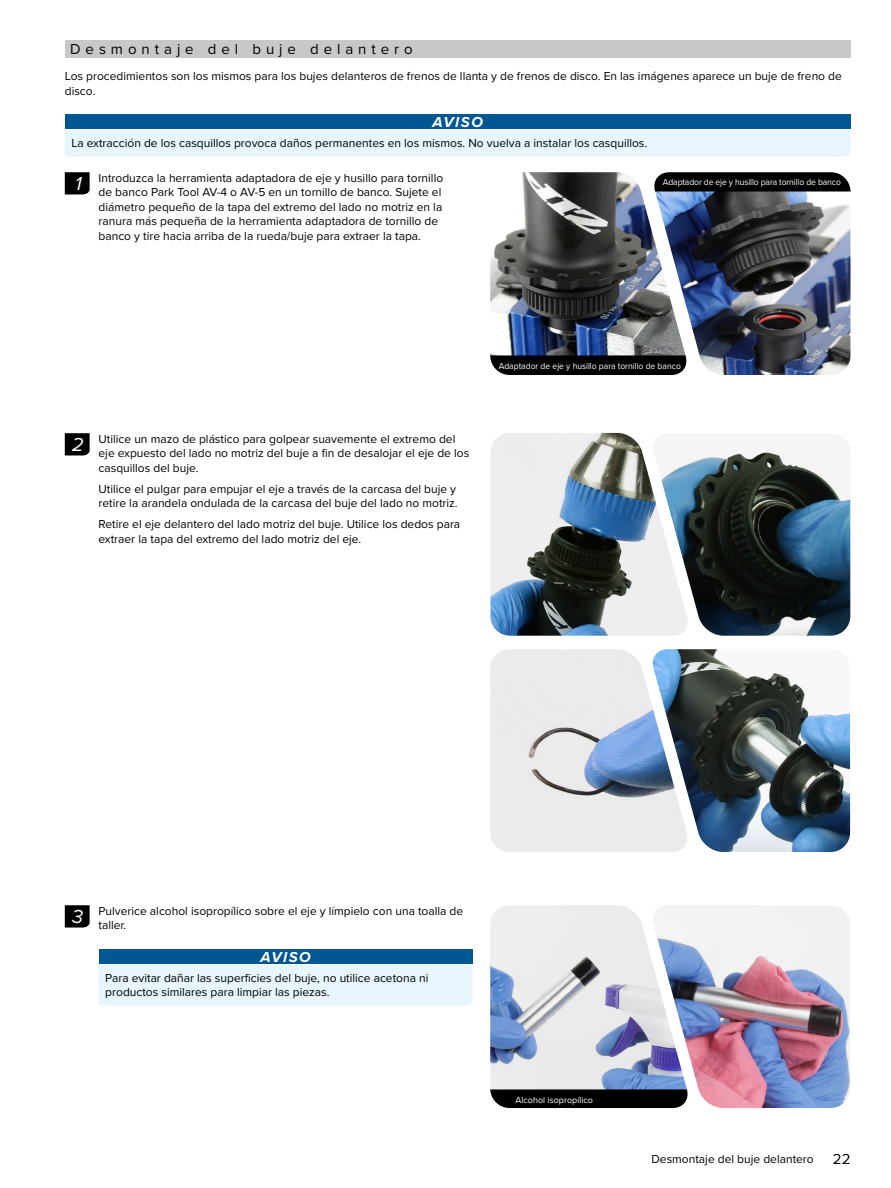
<style>
.page{position:relative;width:891px;height:1188px;background:#fff}
.page>*{position:absolute;margin:0;border:0;box-sizing:border-box;transform-origin:0 0}
.t1{font:italic 19.5px "Proxima Nova";color:#fff}
.Section_Title_-_Grey{font:15px "Proxima Nova";letter-spacing:.33em;color:#000}
.Signal_Word_centered{font:italic 700 15px "Proxima Nova";letter-spacing:.1em;color:#fff}
.Signal_Word_left_ind{font:italic 700 15px "Proxima Nova";letter-spacing:.1em;color:#fff}
.Normal_Text_-_Right{font:12px/14.4px "Proxima Nova";color:#000}
.Signal_Word_Text_-_N{font:12px/14.4px "Proxima Nova";color:#000}
.t2{font:9px "Proxima Nova";color:#fff;scale:.95 1}
.t3{font:9px "Proxima Nova";color:#fff}
</style>
<div class="page">
<div style="left:65px;top:40px;width:785px;height:18px;background:#c7c8ca"></div>
<div style="left:65px;top:114px;width:785px;height:15px;background:#005792"></div>
<div style="left:65px;top:130px;width:785px;height:27px;background:#e7f6fd"></div>
<div style="left:99px;top:949px;width:373px;height:15px;background:#005792"></div>
<div style="left:99px;top:965px;width:373px;height:41px;background:#e7f6fd"></div>
<svg style="left:65px;top:172px;width:25px;height:22px"></svg>
<div style="left:490px;top:355px;width:199px;height:20px;background:#000"></div>
<img style="left:490px;top:172px;width:165px;height:183px">
<div style="left:653px;top:172px;width:197px;height:20px;background:#000"></div>
<hr style="left:653px;top:192px;width:1px;height:183px;background:#000">
<img style="left:655px;top:192px;width:195px;height:183px">
<img style="left:490px;top:433px;width:161px;height:203px">
<img style="left:651px;top:451px;width:199px;height:185px">
<svg style="left:65px;top:433px;width:25px;height:22px"></svg>
<img style="left:490px;top:649px;width:161px;height:203px">
<img style="left:651px;top:649px;width:199px;height:203px">
<svg style="left:65px;top:905px;width:25px;height:23px"></svg>
<div style="left:490px;top:1089px;width:200px;height:19px;background:#000"></div>
<img style="left:490px;top:905px;width:161px;height:184px">
<img style="left:651px;top:905px;width:199px;height:203px">
<p class="Section_Title_-_Grey" style="left:70px;top:38px;width:344px">Desmontaje del buje delantero</p>
<p class="Normal_Text_-_Right" style="left:65px;top:69px;width:779px">Los procedimientos son los mismos para los bujes delanteros de frenos de llanta y de frenos de disco. En las imágenes aparece un buje de freno de disco.</p>
<p class="Signal_Word_centered" style="left:432px;top:111px;width:52px">AVISO</p>
<p class="Signal_Word_Text_-_N" style="left:72px;top:136px;width:577px">La extracción de los casquillos provoca daños permanentes en los mismos. No vuelva a instalar los casquillos.</p>
<p class="Normal_Text_-_Right" style="left:99px;top:170px;width:346px">Introduzca la herramienta adaptadora de eje y husillo para tornillo de banco Park Tool AV-4 o AV-5 en un tornillo de banco. Sujete el diámetro pequeño de la tapa del extremo del lado no motriz en la ranura más pequeña de la herramienta adaptadora de tornillo de banco y tire hacia arriba de la rueda/buje para extraer la tapa.</p>
<p class="t1" style="left:75px;top:169px;width:8px">1</p>
<p class="t2" style="left:663px;top:176px;width:189px">Adaptador de eje y husillo para tornillo de banco</p>
<p class="t1" style="left:72px;top:430px;width:13px">2</p>
<p class="Normal_Text_-_Right" style="left:99px;top:431px;width:372px">Utilice un mazo de plástico para golpear suavemente el extremo del eje expuesto del lado no motriz del buje a fin de desalojar el eje de los casquillos del buje.</p>
<p class="Normal_Text_-_Right" style="left:99px;top:481px;width:361px">Utilice el pulgar para empujar el eje a través de la carcasa del buje y retire la arandela ondulada de la carcasa del buje del lado no motriz.</p>
<p class="Normal_Text_-_Right" style="left:99px;top:517px;width:363px">Retire el eje delantero del lado motriz del buje. Utilice los dedos para extraer la tapa del extremo del lado motriz del eje.</p>
<p class="t2" style="left:499px;top:359px;width:193px">Adaptador de eje y husillo para tornillo de banco</p>
<p class="t1" style="left:72px;top:902px;width:12px">3</p>
<p class="Normal_Text_-_Right" style="left:99px;top:903px;width:366px">Pulverice alcohol isopropílico sobre el eje y límpielo con una toalla de taller.</p>
<p class="Signal_Word_left_ind" style="left:260px;top:945px;width:52px">AVISO</p>
<p class="Signal_Word_Text_-_N" style="left:105px;top:970px;width:325px">Para evitar dañar las superficies del buje, no utilice acetona ni productos similares para limpiar las piezas.</p>
<p class="t3" style="left:516px;top:1093px;width:79px">Alcohol isopropílico</p>
<p class="Normal_Text_-_Right" style="left:652px;top:1151px;width:164px">Desmontaje del buje delantero</p>
<p class="Section_Title_-_Grey" style="left:833px;top:1148px;width:19px">22</p>
</div>
